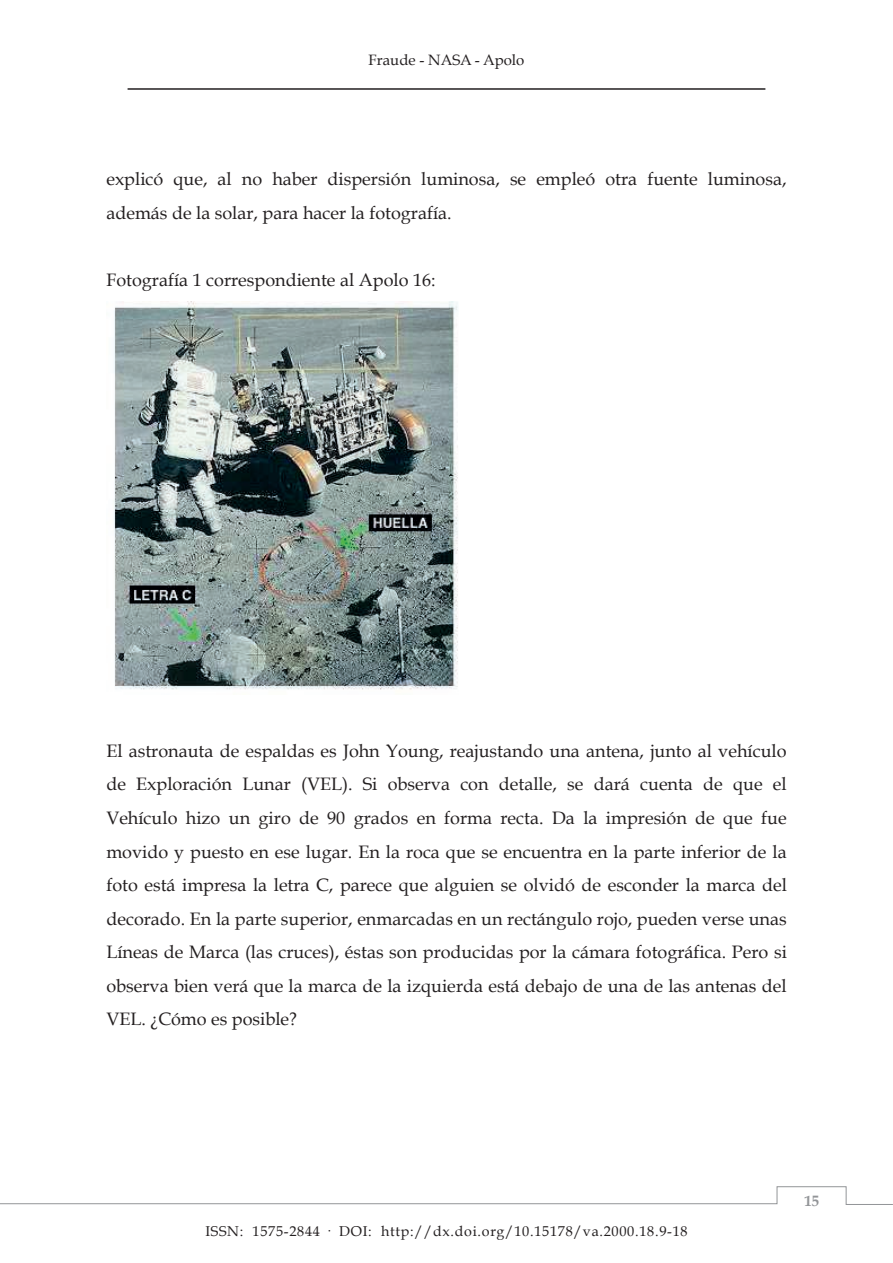
<style>
.page{position:relative;width:893px;height:1263px;background:#fff}
.page>*{position:absolute;margin:0;border:0;box-sizing:border-box;transform-origin:0 0}
.t1{font:18px/33.6px "Book Antiqua";color:#231f20}
.t2{font:18px "Book Antiqua";color:#9e9fa3}
.t3{font:15px "Book Antiqua";color:#231f20}
.t4{font:700 15px "Book Antiqua";color:#939598}
.t5{font:14.25px "Book Antiqua";letter-spacing:.05em;color:#231f20}
</style>
<div class="page">
<img style="left:114px;top:302px;width:344px;height:388px">
<hr style="left:128px;top:88px;width:637px;height:2px;background:#231f20">
<svg style="left:0;top:1186px;width:893px;height:19px"></svg>
<p class="t3" style="left:369px;top:51px;width:157px">Fraude - NASA - Apolo</p>
<p class="t1" style="left:106px;top:162px;width:682px">explicó que, al no haber dispersión luminosa, se empleó otra fuente luminosa, además de la solar, para hacer la fotografía.</p>
<p class="t1" style="left:106px;top:262px;width:331px">Fotografía 1 correspondiente al Apolo 16:</p>
<p class="t1" style="left:106px;top:733px;width:682px;text-align:justify">El astronauta de espaldas es John Young, reajustando una antena, junto al vehículo de Exploración Lunar (VEL). Si observa con detalle, se dará cuenta de que el Vehículo hizo un giro de 90 grados en forma recta. Da la impresión de que fue movido y puesto en ese lugar. En la roca que se encuentra en la parte inferior de la foto está impresa la letra C, parece que alguien se olvidó de esconder la marca del decorado. En la parte superior, enmarcadas en un rectángulo rojo, pueden verse unas Líneas de Marca (las cruces), éstas son producidas por la cámara fotográfica. Pero si observa bien verá que la marca de la izquierda está debajo de una de las antenas del VEL. ¿Cómo es posible?</p>
<p class="t5" style="left:205px;top:1222px;width:484px">ISSN: 1575-2844 · DOI: http://dx.doi.org/10.15178/va.2000.18.9-18</p>
<p class="t4" style="left:804px;top:1192px;width:16px">15</p>
<p class="t2" style="left:806px;top:1198px;width:10px">7</p>
</div>
